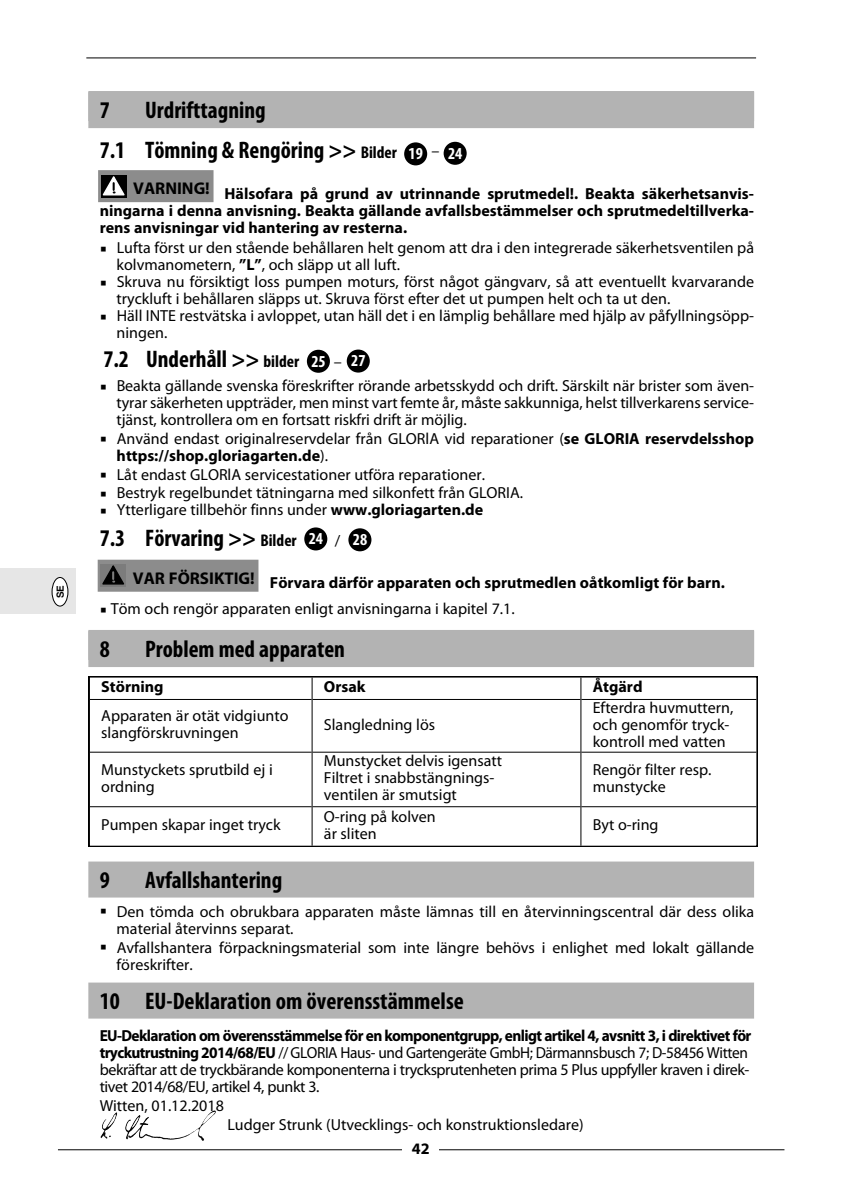
<style>
.page{position:relative;width:841px;height:1192px;background:#fff}
.page>*{position:absolute;margin:0;border:0;box-sizing:border-box;transform-origin:0 0}
.t1{font:700 condensed 24px "Myriad Pro";color:#000}
.t2{font:700 17px "Myriad Pro";color:#000}
.t3{font:700 condensed 16.8px "Myriad Pro";color:#fff}
.t4{font:16px/17px "Myriad Pro";color:#000}
.t5{font:700 16px/17px "Myriad Pro";color:#000;text-align:justify}
.t6{font:700 16px/17px "Myriad Pro";letter-spacing:-.04em;color:#000;scale:.96 1}
.t7{font:16px/17px "Myriad Pro";letter-spacing:-.025em;color:#000}
.t8{font:700 9.8px "Helvetica";color:#000}
.s1{font-size:17px}
.s2{font-weight:700}
.s3{font-weight:400}
</style>
<div class="page">
<hr style="left:58px;top:1149px;width:726px;height:1px;background:#000">
<div style="left:402px;top:1131px;width:36px;height:37px;background:#fff"></div>
<hr style="left:86px;top:57px;width:669px;height:1px;background:#000">
<div style="left:0;top:568px;width:76px;height:45px;background:#e6e6e6"></div>
<div style="left:52px;top:577px;width:16px;height:29px;background:#fff;border-radius:50%"></div>
<div style="left:52px;top:577px;width:16px;height:29px;border:1px solid #000;border-radius:50%"></div>
<div style="left:88px;top:91px;width:665px;height:30px;background:#b3b3b3"></div>
<div style="left:88px;top:92px;width:665px;height:36px;background:#b3b3b3"></div>
<div style="left:88px;top:630px;width:665px;height:30px;background:#b3b3b3"></div>
<div style="left:88px;top:631px;width:665px;height:36px;background:#b3b3b3"></div>
<div style="left:88px;top:861px;width:665px;height:36px;background:#b3b3b3"></div>
<div style="left:88px;top:982px;width:665px;height:36px;background:#b3b3b3"></div>
<svg style="left:441px;top:138px;width:27px;height:28px"></svg>
<div style="left:443px;top:142px;width:23px;height:23px;background:#000;border-radius:50%"></div>
<svg style="left:402px;top:140px;width:27px;height:28px"></svg>
<div style="left:404px;top:142px;width:23px;height:23px;background:#000;border-radius:50%"></div>
<svg style="left:343px;top:346px;width:28px;height:28px"></svg>
<div style="left:346px;top:349px;width:23px;height:23px;background:#000;border-radius:50%"></div>
<svg style="left:304px;top:347px;width:27px;height:28px"></svg>
<div style="left:307px;top:350px;width:23px;height:23px;background:#000;border-radius:50%"></div>
<svg style="left:346px;top:526px;width:27px;height:27px"></svg>
<div style="left:348px;top:528px;width:23px;height:23px;background:#000;border-radius:50%"></div>
<svg style="left:301px;top:526px;width:28px;height:27px"></svg>
<div style="left:304px;top:527px;width:23px;height:23px;background:#000;border-radius:50%"></div>
<div style="left:98px;top:170px;width:115px;height:32px;background:#8c8c8c"></div>
<svg style="left:101px;top:175px;width:25px;height:22px"></svg>
<div style="left:98px;top:559px;width:160px;height:32px;background:#8c8c8c"></div>
<div style="left:100px;top:564px;width:26px;height:22px;background:#7c7c7c"></div>
<svg style="left:102px;top:565px;width:22px;height:20px"></svg>
<img style="left:125px;top:1110px;width:91px;height:29px">
<div style="left:89px;top:676px;width:668px;height:170px;border:2px solid #000"></div>
<hr style="left:311px;top:677px;width:1px;height:168px;background:#000">
<hr style="left:580px;top:677px;width:1px;height:168px;background:#000">
<hr style="left:90px;top:699px;width:221px;height:1px;background:#000">
<hr style="left:312px;top:699px;width:268px;height:1px;background:#000">
<hr style="left:581px;top:699px;width:175px;height:1px;background:#000">
<hr style="left:90px;top:751px;width:221px;height:1px;background:#000">
<hr style="left:312px;top:751px;width:268px;height:1px;background:#000">
<hr style="left:581px;top:751px;width:175px;height:1px;background:#000">
<hr style="left:90px;top:806px;width:221px;height:1px;background:#000">
<hr style="left:312px;top:806px;width:268px;height:1px;background:#000">
<hr style="left:581px;top:806px;width:175px;height:1px;background:#000">
<p class="t8" style="left:57px;top:598px;width:15px;rotate:-90deg">SE</p>
<p class="t1" style="left:100px;top:102px;width:12px">7</p>
<p class="t1" style="left:145px;top:102px;width:122px">Urdrifttagning</p>
<p class="t1" style="left:100px;top:142px;width:298px">7.1 Tömning &amp; Rengöring &gt;&gt; <span class="s1">Bilder</span></p>
<p class="t4" style="left:431px;top:144px;width:9px">–</p>
<p class="t5" style="left:100px;top:186px;width:655px;text-indent:125px">Hälsofara på grund av utrinnande sprutmedel!. Beakta säkerhetsanvis&shy;ningarna i denna anvisning. Beakta gällande avfallsbestämmelser och sprutmedeltillverka&shy;rens anvisningar vid hantering av resterna.</p>
<p class="t4" style="left:116px;top:241px;width:638px;text-indent:-17px">▪ Lufta först ur den stående behållaren helt genom att dra i den integrerade säkerhetsventilen på kolvmanometern, <span class="s2">”L”</span>, och släpp ut all luft.</p>
<p class="t4" style="left:116px;top:275px;width:638px;text-indent:-17px">▪ Skruva nu försiktigt loss pumpen moturs, först något gängvarv, så att eventuellt kvarvarande tryckluft i behållaren släpps ut. Skruva först efter det ut pumpen helt och ta ut den.</p>
<p class="t4" style="left:116px;top:309px;width:638px;text-indent:-17px">▪ Häll INTE restvätska i avloppet, utan häll det i en lämplig behållare med hjälp av påfyllningsöpp&shy;ningen.</p>
<p class="t1" style="left:103px;top:351px;width:197px">7.2 Underhåll &gt;&gt; <span class="s1">bilder</span></p>
<p class="t3" style="left:408px;top:143px;width:16px">19</p>
<p class="t3" style="left:448px;top:143px;width:16px">24</p>
<p class="t2" style="left:133px;top:182px;width:78px">VARNING!</p>
<p class="t3" style="left:311px;top:351px;width:16px">25</p>
<p class="t3" style="left:351px;top:351px;width:16px">27</p>
<p class="t4" style="left:333px;top:355px;width:9px">–</p>
<p class="t4" style="left:116px;top:378px;width:638px;text-align:justify;text-indent:-17px">▪ Beakta gällande svenska föreskrifter rörande arbetsskydd och drift. Särskilt när brister som även&shy;tyrar säkerheten uppträder, men minst vart femte år, måste sakkunniga, helst tillverkarens service&shy;tjänst, kontrollera om en fortsatt riskfri drift är möjlig.</p>
<p class="t4" style="left:116px;top:431px;width:638px;text-indent:-17px">▪ Använd endast originalreservdelar från GLORlA vid reparationer (<span class="s2">se GLORIA reservdelsshop https://shop.gloriagarten.de</span>).</p>
<p class="t4" style="left:100px;top:467px;width:386px">▪ Låt endast GLORlA servicestationer utföra reparationer.</p>
<p class="t4" style="left:100px;top:486px;width:425px">▪ Bestryk regelbundet tätningarna med silkonfett från GLORIA.</p>
<p class="t4" style="left:100px;top:503px;width:385px">▪ Ytterligare tillbehör finns under <span class="s2">www.gloriagarten.de</span></p>
<p class="t1" style="left:100px;top:529px;width:198px">7.3 Förvaring &gt;&gt; <span class="s1">Bilder</span></p>
<p class="t4" style="left:335px;top:533px;width:7px">/</p>
<p class="t5" style="left:270px;top:575px;width:456px">Förvara därför apparaten och sprutmedlen oåtkomligt för barn.</p>
<p class="t4" style="left:100px;top:602px;width:416px">▪ Töm och rengör apparaten enligt anvisningarna i kapitel 7.1.</p>
<p class="t1" style="left:100px;top:640px;width:12px">8</p>
<p class="t1" style="left:145px;top:640px;width:201px">Problem med apparaten</p>
<p class="t3" style="left:308px;top:528px;width:16px">24</p>
<p class="t3" style="left:353px;top:529px;width:16px">28</p>
<p class="t2" style="left:133px;top:571px;width:123px">VAR FÖRSIKTIG!</p>
<p class="t5" style="left:101px;top:679px;width:64px">Störning</p>
<p class="t5" style="left:324px;top:679px;width:43px">Orsak</p>
<p class="t5" style="left:592px;top:679px;width:51px">Åtgärd</p>
<p class="t4" style="left:101px;top:708px;width:189px">Apparaten är otät vidgiunto slangförskruvningen</p>
<p class="t4" style="left:324px;top:717px;width:113px">Slangledning lös</p>
<p class="t4" style="left:592px;top:700px;width:142px">Efterdra huvmuttern, och genomför tryck&shy;kontroll med vatten</p>
<p class="t4" style="left:101px;top:762px;width:173px">Munstyckets sprutbild ej i ordning</p>
<p class="t4" style="left:324px;top:754px;width:179px">Munstycket delvis igensatt<br>Filtret i snabbstängnings&shy;ventilen är smutsigt</p>
<p class="t4" style="left:592px;top:762px;width:120px">Rengör filter resp. munstycke</p>
<p class="t4" style="left:101px;top:818px;width:181px">Pumpen skapar inget tryck</p>
<p class="t4" style="left:324px;top:809px;width:113px">O-ring på kolven är sliten</p>
<p class="t4" style="left:592px;top:818px;width:67px">Byt o-ring</p>
<p class="t1" style="left:100px;top:871px;width:12px">9</p>
<p class="t1" style="left:145px;top:871px;width:139px">Avfallshantering</p>
<p class="t4" style="left:116px;top:904px;width:638px;text-indent:-17px">▪ Den tömda och obrukbara apparaten måste lämnas till en återvinningscentral där dess olika material återvinns separat.</p>
<p class="t4" style="left:116px;top:940px;width:638px;text-indent:-17px">▪ Avfallshantera förpackningsmaterial som inte längre behövs i enlighet med lokalt gällande föreskrifter.</p>
<p class="t1" style="left:100px;top:992px;width:365px">10 EU-Deklaration om överensstämmelse</p>
<p class="t6" style="left:100px;top:1028px;width:680px">EU-Deklaration om överensstämmelse för en komponentgrupp, enligt artikel 4, avsnitt 3, i direktivet för tryckutrustning 2014/68/EU <span class="s3">// GLORIA Haus- und Gartengeräte GmbH; Därmannsbusch 7; D-58456 Witten</span></p>
<p class="t7" style="left:100px;top:1062px;width:651px">bekräftar att de tryckbärande komponenterna i trycksprutenheten prima 5 Plus uppfyller kraven i direk&shy;tivet 2014/68/EU, artikel 4, punkt 3.</p>
<p class="t4" style="left:100px;top:1098px;width:126px">Witten, 01.12.2018</p>
<p class="t4" style="left:227px;top:1117px;width:357px">Ludger Strunk (Utvecklings- och konstruktionsledare)</p>
<p class="t5" style="left:411px;top:1141px;width:19px">42</p>
</div>
